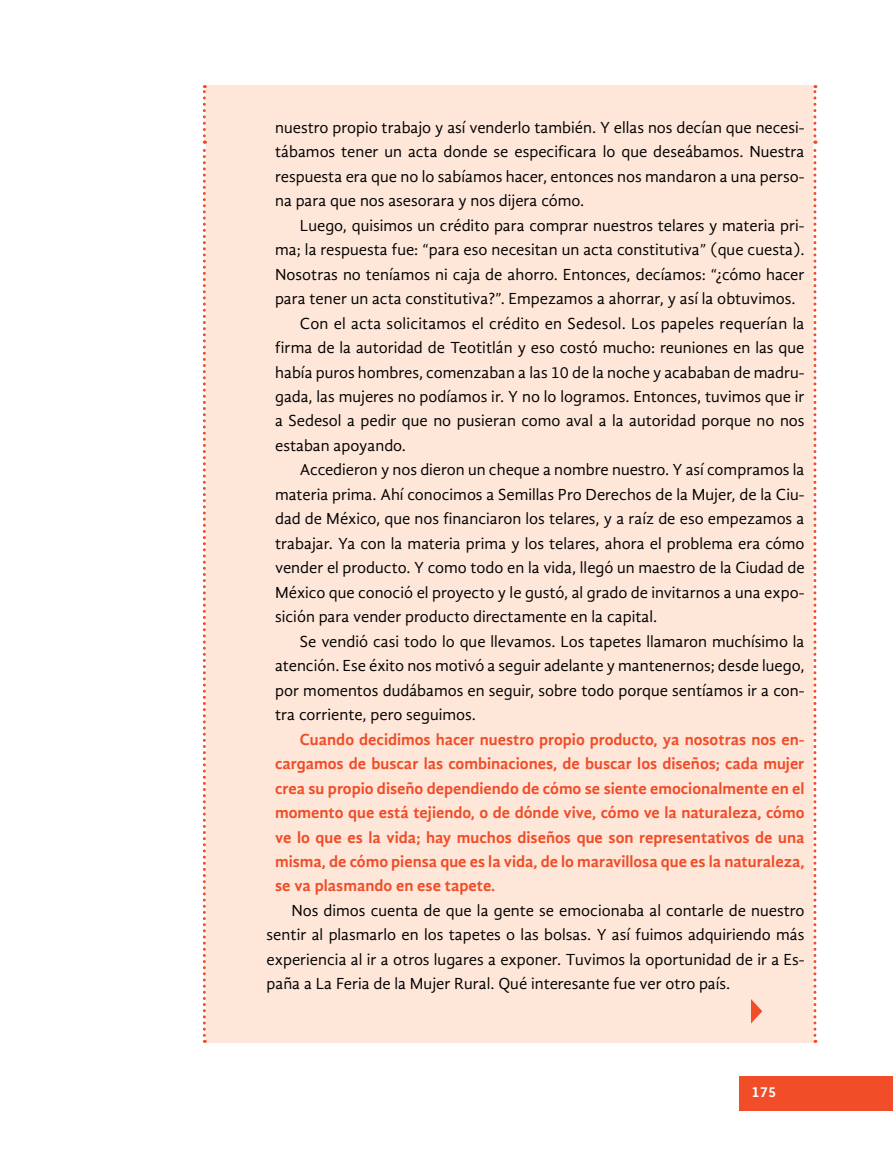
<style>
.page{position:relative;width:893px;height:1149px;background:#fff}
.page>*{position:absolute;margin:0;border:0;box-sizing:border-box;transform-origin:0 0}
.t1{font:16.5px/24.5px "Gandhi Sans";color:#000;text-align:justify}
.t2{font:700 16.5px/24.5px "Gandhi Sans";color:#f04d28;text-align:justify}
.t3{font:700 15px "Gandhi Sans";color:#fff}
</style>
<div class="page">
<div style="left:739px;top:1076px;width:154px;height:34px;background:#f04d28"></div>
<div style="left:206px;top:85px;width:607px;height:957px;background:#fee6d9"></div>
<svg style="left:203px;top:85px;width:3px;height:957px"></svg>
<svg style="left:813px;top:85px;width:3px;height:957px"></svg>
<svg style="left:751px;top:998px;width:11px;height:25px"></svg>
<p class="t1" style="left:275px;top:115px;width:531px">nuestro propio trabajo y así venderlo también. Y ellas nos decían que necesi&shy;tábamos tener un acta donde se especificara lo que deseábamos. Nuestra respuesta era que no lo sabíamos hacer, entonces nos mandaron a una perso&shy;na para que nos asesorara y nos dijera cómo.</p>
<p class="t1" style="left:300px;top:213px;width:506px">Luego, quisimos un crédito para comprar nuestros telares y materia pri-</p>
<p class="t1" style="left:275px;top:237px;width:531px">ma; la respuesta fue: “para eso necesitan un acta constitutiva” (que cuesta).</p>
<p class="t1" style="left:275px;top:262px;width:531px">Nosotras no teníamos ni caja de ahorro. Entonces, decíamos: “¿cómo hacer</p>
<p class="t1" style="left:275px;top:286px;width:522px">para tener un acta constitutiva?”. Empezamos a ahorrar, y así la obtuvimos.</p>
<p class="t1" style="left:300px;top:311px;width:506px">Con el acta solicitamos el crédito en Sedesol. Los papeles requerían la</p>
<p class="t1" style="left:275px;top:335px;width:531px">firma de la autoridad de Teotitlán y eso costó mucho: reuniones en las que</p>
<p class="t1" style="left:275px;top:359px;width:531px">había puros hombres, comenzaban a las 10 de la noche y acababan de madru-</p>
<p class="t1" style="left:275px;top:384px;width:531px">gada, las mujeres no podíamos ir. Y no lo logramos. Entonces, tuvimos que ir</p>
<p class="t1" style="left:275px;top:408px;width:531px">a Sedesol a pedir que no pusieran como aval a la autoridad porque no nos</p>
<p class="t1" style="left:275px;top:433px;width:132px">estaban apoyando.</p>
<p class="t1" style="left:300px;top:457px;width:506px">Accedieron y nos dieron un cheque a nombre nuestro. Y así compramos la</p>
<p class="t1" style="left:275px;top:482px;width:531px">materia prima. Ahí conocimos a Semillas Pro Derechos de la Mujer, de la Ciu-</p>
<p class="t1" style="left:275px;top:506px;width:531px">dad de México, que nos financiaron los telares, y a raíz de eso empezamos a</p>
<p class="t1" style="left:275px;top:531px;width:531px">trabajar. Ya con la materia prima y los telares, ahora el problema era cómo</p>
<p class="t1" style="left:275px;top:555px;width:531px">vender el producto. Y como todo en la vida, llegó un maestro de la Ciudad de</p>
<p class="t1" style="left:275px;top:580px;width:531px">México que conoció el proyecto y le gustó, al grado de invitarnos a una expo-</p>
<p class="t1" style="left:275px;top:604px;width:384px">sición para vender producto directamente en la capital.</p>
<p class="t1" style="left:300px;top:628px;width:506px">Se vendió casi todo lo que llevamos. Los tapetes llamaron muchísimo la</p>
<p class="t1" style="left:275px;top:653px;width:531px">atención. Ese éxito nos motivó a seguir adelante y mantenernos; desde luego,</p>
<p class="t1" style="left:275px;top:677px;width:531px">por momentos dudábamos en seguir, sobre todo porque sentíamos ir a con-</p>
<p class="t1" style="left:275px;top:702px;width:202px">tra corriente, pero seguimos.</p>
<p class="t2" style="left:275px;top:726px;width:531px;text-indent:25px">Cuando decidimos hacer nuestro propio producto, ya nosotras nos en&shy;cargamos de buscar las combinaciones, de buscar los diseños; cada mujer crea su propio diseño dependiendo de cómo se siente emocionalmente en el momento que está tejiendo, o de dónde vive, cómo ve la naturaleza, cómo ve lo que es la vida; hay muchos diseños que son representativos de una misma, de cómo piensa que es la vida, de lo maravillosa que es la naturaleza, se va plasmando en ese tapete.</p>
<p class="t1" style="left:267px;top:897px;width:539px;text-indent:25px">Nos dimos cuenta de que la gente se emocionaba al contarle de nuestro sentir al plasmarlo en los tapetes o las bolsas. Y así fuimos adquiriendo más experiencia al ir a otros lugares a exponer. Tuvimos la oportunidad de ir a Es&shy;paña a La Feria de la Mujer Rural. Qué interesante fue ver otro país.</p>
<p class="t3" style="left:751px;top:1082px;width:26px">175</p>
</div>
